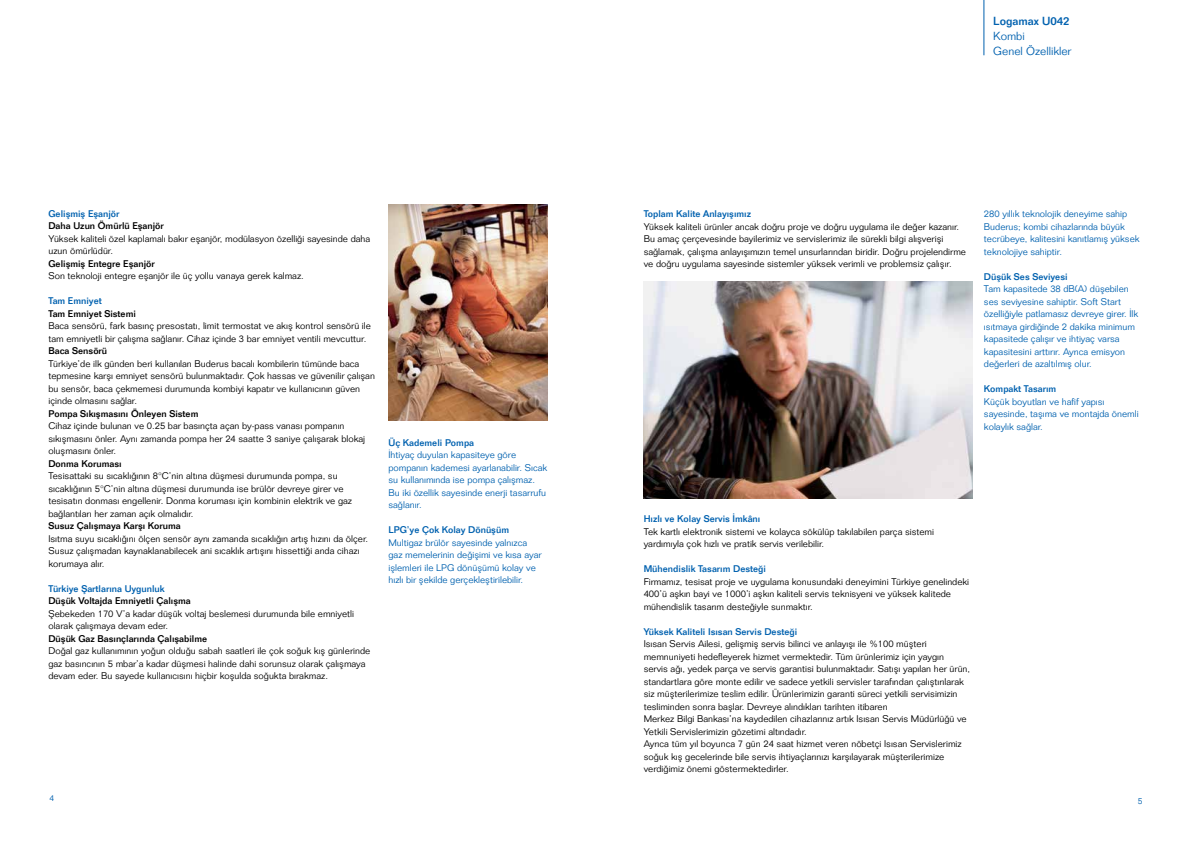
<style>
.page{position:relative;width:1191px;height:842px;background:#fff}
.page>*{position:absolute;margin:0;border:0;box-sizing:border-box;transform-origin:0 0}
.t1{font:300 11.5px/15px "Folio Std";color:#0061af}
.t2{font:500 11.5px "Folio Std";color:#0061af}
.t3{font:300 9.5px/12.5px "Folio Std";color:#000}
.t4{font:300 9.5px/12.5px "Folio Std";color:#0061af}
.t5{font:500 9.5px "Folio Std";color:#0061af}
.t6{font:500 9.5px "Folio Std";color:#000}
.t7{font:300 8.5px "Folio Std";color:#0061af}
</style>
<div class="page">
<hr style="left:983px;top:0;width:1px;height:55px;background:#0061af">
<img style="left:388px;top:204px;width:159px;height:217px">
<img style="left:643px;top:281px;width:329px;height:218px">
<p class="t5" style="left:48px;top:208px;width:73px">Gelişmiş Eşanjör</p>
<p class="t6" style="left:48px;top:220px;width:117px">Daha Uzun Ömürlü Eşanjör</p>
<p class="t3" style="left:48px;top:232px;width:323px">Yüksek kaliteli özel kaplamalı bakır eşanjör, modülasyon özelliği sayesinde daha uzun ömürlüdür.</p>
<p class="t6" style="left:48px;top:258px;width:108px">Gelişmiş Entegre Eşanjör</p>
<p class="t3" style="left:48px;top:270px;width:257px">Son teknoloji entegre eşanjör ile üç yollu vanaya gerek kalmaz.</p>
<p class="t5" style="left:48px;top:295px;width:55px">Tam Emniyet</p>
<p class="t6" style="left:48px;top:308px;width:89px">Tam Emniyet Sistemi</p>
<p class="t3" style="left:48px;top:320px;width:324px">Baca sensörü, fark basınç presostatı, limit termostat ve akış kontrol sensörü ile tam emniyetli bir çalışma sağlanır. Cihaz içinde 3 bar emniyet ventili mevcuttur.</p>
<p class="t6" style="left:48px;top:345px;width:60px">Baca Sensörü</p>
<p class="t3" style="left:48px;top:357px;width:328px">Türkiye’de ilk günden beri kullanılan Buderus bacalı kombilerin tümünde baca tepmesine karşı emniyet sensörü bulunmaktadır. Çok hassas ve güvenilir çalışan bu sensör, baca çekmemesi durumunda kombiyi kapatır ve kullanıcının güven içinde olmasını sağlar.</p>
<p class="t6" style="left:48px;top:408px;width:151px">Pompa Sıkışmasını Önleyen Sistem</p>
<p class="t3" style="left:48px;top:420px;width:318px">Cihaz içinde bulunan ve 0.25 bar basınçta açan by-pass vanası pompanın sıkışmasını önler. Aynı zamanda pompa her 24 saatte 3 saniye çalışarak blokaj oluşmasını önler.</p>
<p class="t6" style="left:48px;top:458px;width:75px">Donma Koruması</p>
<p class="t3" style="left:48px;top:470px;width:305px">Tesisattaki su sıcaklığının 8°C’nin altına düşmesi durumunda pompa, su sıcaklığının 5°C’nin altına düşmesi durumunda ise brülör devreye girer ve tesisatın donması engellenir. Donma koruması için kombinin elektrik ve gaz bağlantıları her zaman açık olmalıdır.</p>
<p class="t6" style="left:48px;top:520px;width:134px">Susuz Çalışmaya Karşı Koruma</p>
<p class="t3" style="left:48px;top:532px;width:321px">Isıtma suyu sıcaklığını ölçen sensör aynı zamanda sıcaklığın artış hızını da ölçer.<br>Susuz çalışmadan kaynaklanabilecek ani sıcaklık artışını hissettiği anda cihazı korumaya alır.</p>
<p class="t5" style="left:48px;top:583px;width:118px">Türkiye Şartlarına Uygunluk</p>
<p class="t6" style="left:48px;top:595px;width:144px">Düşük Voltajda Emniyetli Çalışma</p>
<p class="t3" style="left:48px;top:607px;width:307px">Şebekeden 170 V’a kadar düşük voltaj beslemesi durumunda bile emniyetli olarak çalışmaya devam eder.</p>
<p class="t6" style="left:48px;top:633px;width:160px">Düşük Gaz Basınçlarında Çalışabilme</p>
<p class="t3" style="left:48px;top:645px;width:323px">Doğal gaz kullanımının yoğun olduğu sabah saatleri ile çok soğuk kış günlerinde gaz basıncının 5 mbar’a kadar düşmesi halinde dahi sorunsuz olarak çalışmaya devam eder. Bu sayede kullanıcısını hiçbir koşulda soğukta bırakmaz.</p>
<p class="t5" style="left:388px;top:437px;width:87px">Üç Kademeli Pompa</p>
<p class="t4" style="left:388px;top:449px;width:160px">İhtiyaç duyulan kapasiteye göre pompanın kademesi ayarlanabilir. Sıcak su kullanımında ise pompa çalışmaz.<br>Bu iki özellik sayesinde enerji tasarrufu sağlanır.</p>
<p class="t5" style="left:388px;top:524px;width:122px">LPG’ye Çok Kolay Dönüşüm</p>
<p class="t4" style="left:388px;top:536px;width:155px">Multigaz brülör sayesinde yalnızca gaz memelerinin değişimi ve kısa ayar işlemleri ile LPG dönüşümü kolay ve hızlı bir şekilde gerçekleştirilebilir.</p>
<p class="t7" style="left:50px;top:793px;width:6px">4</p>
<p class="t2" style="left:993px;top:14px;width:78px">Logamax U042</p>
<p class="t1" style="left:993px;top:29px;width:80px">Kombi<br>Genel Özellikler</p>
<p class="t5" style="left:643px;top:208px;width:109px">Toplam Kalite Anlayışımız</p>
<p class="t3" style="left:643px;top:220px;width:324px">Yüksek kaliteli ürünler ancak doğru proje ve doğru uygulama ile değer kazanır.<br>Bu amaç çerçevesinde bayilerimiz ve servislerimiz ile sürekli bilgi alışverişi sağlamak, çalışma anlayışımızın temel unsurlarından biridir. Doğru projelendirme ve doğru uygulama sayesinde sistemler yüksek verimli ve problemsiz çalışır.</p>
<p class="t4" style="left:984px;top:207px;width:157px">280 yıllık teknolojik deneyime sahip Buderus; kombi cihazlarında büyük tecrübeye, kalitesini kanıtlamış yüksek teknolojiye sahiptir.</p>
<p class="t5" style="left:984px;top:271px;width:85px">Düşük Ses Seviyesi</p>
<p class="t4" style="left:984px;top:283px;width:156px">Tam kapasitede 38 dB(A) düşebilen ses seviyesine sahiptir. Soft Start özelliğiyle patlamasız devreye girer. İlk ısıtmaya girdiğinde 2 dakika minimum kapasitede çalışır ve ihtiyaç varsa kapasitesini arttırır. Ayrıca emisyon değerleri de azaltılmış olur.</p>
<p class="t5" style="left:984px;top:383px;width:74px">Kompakt Tasarım</p>
<p class="t4" style="left:984px;top:395px;width:156px">Küçük boyutları ve hafif yapısı sayesinde, taşıma ve montajda önemli kolaylık sağlar.</p>
<p class="t5" style="left:643px;top:513px;width:118px">Hızlı ve Kolay Servis İmkânı</p>
<p class="t3" style="left:643px;top:525px;width:292px">Tek kartlı elektronik sistemi ve kolayca sökülüp takılabilen parça sistemi yardımıyla çok hızlı ve pratik servis verilebilir.</p>
<p class="t5" style="left:643px;top:563px;width:124px">Mühendislik Tasarım Desteği</p>
<p class="t3" style="left:643px;top:575px;width:327px">Firmamız, tesisat proje ve uygulama konusundaki deneyimini Türkiye genelindeki<br>400’ü aşkın bayi ve 1000’i aşkın kaliteli servis teknisyeni ve yüksek kalitede mühendislik tasarım desteğiyle sunmaktır.</p>
<p class="t5" style="left:643px;top:626px;width:155px">Yüksek Kaliteli Isısan Servis Desteği</p>
<p class="t3" style="left:643px;top:638px;width:328px">Isısan Servis Ailesi, gelişmiş servis bilinci ve anlayışı ile %100 müşteri memnuniyeti hedefleyerek hizmet vermektedir. Tüm ürünlerimiz için yaygın servis ağı, yedek parça ve servis garantisi bulunmaktadır. Satışı yapılan her ürün, standartlara göre monte edilir ve sadece yetkili servisler tarafından çalıştırılarak siz müşterilerimize teslim edilir. Ürünlerimizin garanti süreci yetkili servisimizin tesliminden sonra başlar. Devreye alındıkları tarihten itibaren<br>Merkez Bilgi Bankası’na kaydedilen cihazlarınız artık Isısan Servis Müdürlüğü ve Yetkili Servislerimizin gözetimi altındadır.<br>Ayrıca tüm yıl boyunca 7 gün 24 saat hizmet veren nöbetçi Isısan Servislerimiz soğuk kış gecelerinde bile servis ihtiyaçlarınızı karşılayarak müşterilerimize verdiğimiz önemi göstermektedirler.</p>
<p class="t7" style="left:1137px;top:795px;width:6px">5</p>
</div>
